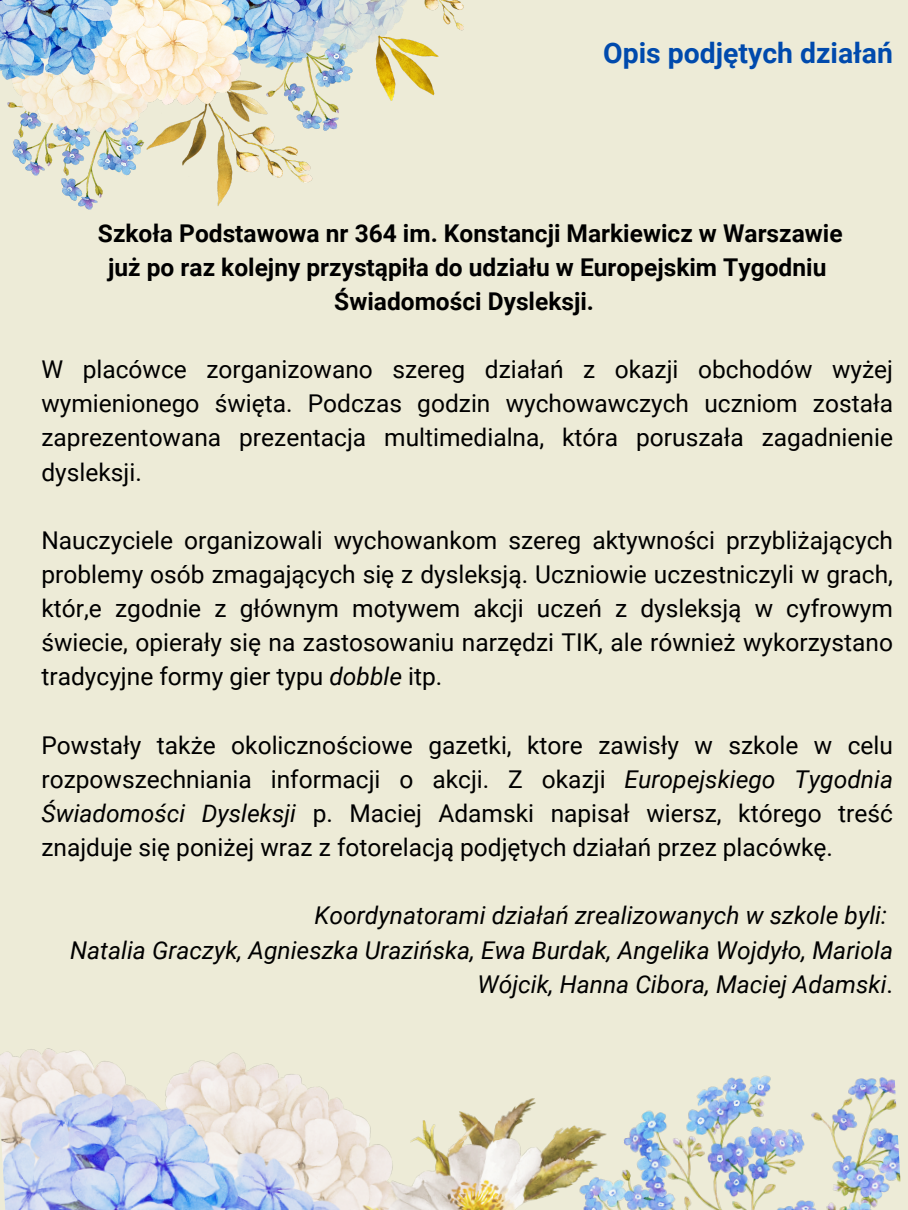
<style>
.page{position:relative;width:908px;height:1210px;background:#fff}
.page>*{position:absolute;margin:0;border:0;box-sizing:border-box;transform-origin:0 0}
.t1{font:700 28.35px "Roboto";color:#004aad}
.t2{font:24.5px/34.1px "Roboto";color:#000;text-align:justify}
.t3{font:italic 24.5px/34.1px "Roboto";color:#000;text-align:right}
.t4{font:700 24.5px/34.1px "Roboto";color:#000;text-align:center}
.s1{font-style:italic}
.s2{font-style:normal}
</style>
<div class="page">
<div style="left:0;top:0;width:907px;height:1210px;background:#edebd7"></div>
<img style="left:0;top:1048px;width:901px;height:162px">
<img style="left:0;top:0;width:464px;height:210px">
<p class="t1" style="left:603px;top:37px;width:291px">Opis podjętych działań</p>
<p class="t4" style="left:98px;top:216px;width:746px">Szkoła Podstawowa nr 364 im. Konstancji Markiewicz w Warszawie</p>
<p class="t4" style="left:108px;top:250px;width:719px">już po raz kolejny przystąpiła do udziału w Europejskim Tygodniu<br>Świadomości Dysleksji.</p>
<p class="t2" style="left:41px;top:353px;width:852px">W placówce zorganizowano szereg działań z okazji obchodów wyżej wymienionego święta. Podczas godzin wychowawczych uczniom została zaprezentowana prezentacja multimedialna, która poruszała zagadnienie dysleksji.</p>
<p class="t2" style="left:41px;top:523px;width:852px">Nauczyciele organizowali wychowankom szereg aktywności przybliżających problemy osób zmagających się z dysleksją. Uczniowie uczestniczyli w grach, któr,e zgodnie z głównym motywem akcji uczeń z dysleksją w cyfrowym świecie, opierały się na zastosowaniu narzędzi TIK, ale również wykorzystano tradycyjne formy gier typu <span class="s1">dobble</span> itp.</p>
<p class="t2" style="left:41px;top:728px;width:852px">Powstały także okolicznościowe gazetki, ktore zawisły w szkole w celu rozpowszechniania informacji o akcji. Z okazji <span class="s1">Europejskiego Tygodnia Świadomości Dysleksji</span> p. Maciej Adamski napisał wiersz, którego treść znajduje się poniżej wraz z fotorelacją podjętych działań przez placówkę.</p>
<p class="t3" style="left:314px;top:899px;width:574px">Koordynatorami działań zrealizowanych w szkole byli:</p>
<p class="t3" style="left:70px;top:933px;width:824px">Natalia Graczyk, Agnieszka Urazińska, Ewa Burdak, Angelika Wojdyło, Mariola<br>Wójcik, Hanna Cibora, Maciej Adamski<span class="s2">.</span></p>
</div>
